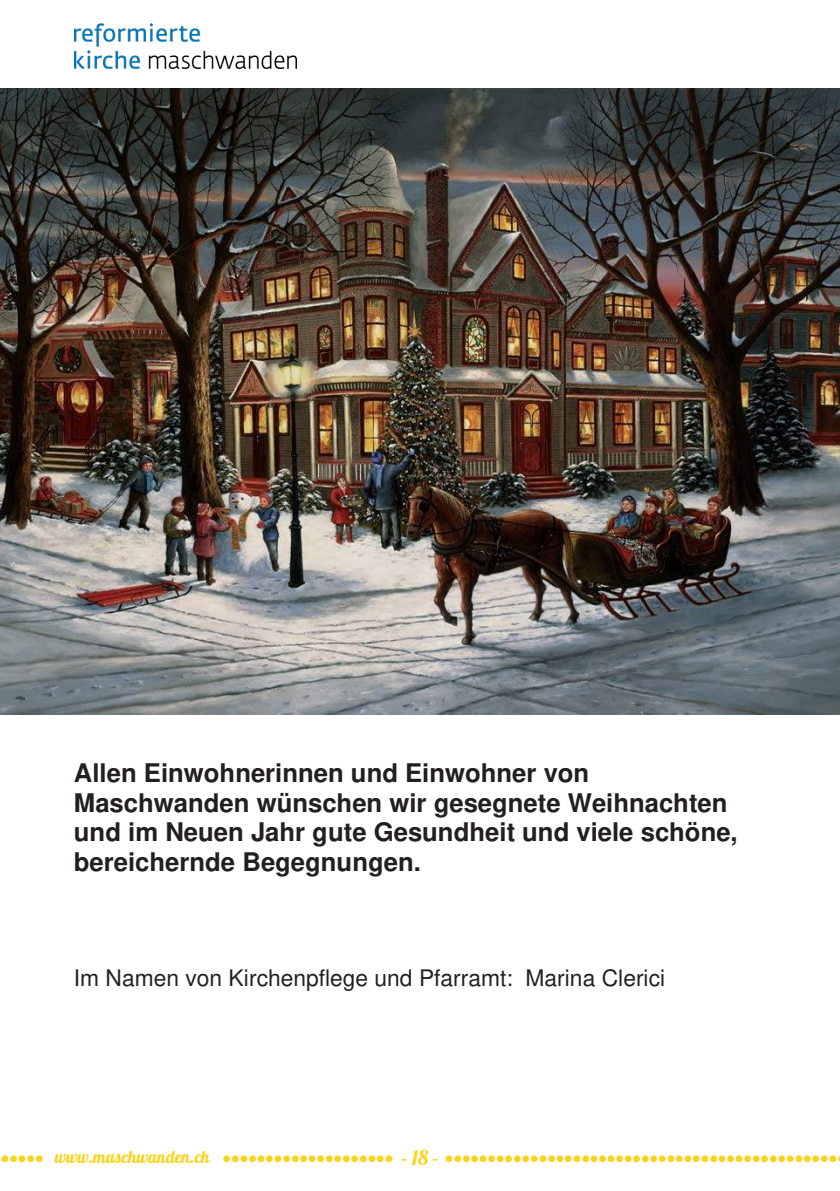
<style>
.page{position:relative;width:840px;height:1191px;background:#fff}
.page>*{position:absolute;margin:0;border:0;box-sizing:border-box;transform-origin:0 0}
.t1{font:700 25.6px/29.6px "Helvetica";color:#231f20}
.t2{font:22.8px "Helvetica";color:#231f20}
.t3{font:20px "WRD EMBED SUB 44";color:#fcd319}
.t4{font:17.2px "WRD EMBED SUB 44";color:#fcd319}
.t5{font:11.4px "Wingdings";color:#fcd319}
</style>
<div class="page">
<img style="left:74px;top:23px;width:223px;height:45px">
<img style="left:0;top:89px;width:839px;height:626px">
<p class="t1" style="left:74px;top:760px;width:665px">Allen Einwohnerinnen und Einwohner von Maschwanden wünschen wir gesegnete Weihnachten und im Neuen Jahr gute Gesundheit und viele schöne, bereichernde Begegnungen.</p>
<p class="t2" style="left:74px;top:965px;width:592px">Im Namen von Kirchenpflege und Pfarramt: Marina Clerici</p>
<p class="t4" style="left:55px;top:1145px;width:156px">www.maschwanden.ch</p>
<p class="t3" style="left:401px;top:1145px;width:38px">- 18 -</p>
<p class="t5" style="left:1px;top:1153px;width:394px">⚫⚫⚫⚫⚫⚫⚫⚫⚫⚫⚫⚫⚫⚫⚫⚫⚫⚫⚫⚫⚫⚫⚫⚫⚫⚫⚫⚫⚫⚫⚫⚫⚫⚫⚫⚫⚫⚫⚫⚫⚫⚫⚫⚫⚫⚫</p>
<p class="t5" style="left:444px;top:1153px;width:394px">⚫⚫⚫⚫⚫⚫⚫⚫⚫⚫⚫⚫⚫⚫⚫⚫⚫⚫⚫⚫⚫⚫⚫⚫⚫⚫⚫⚫⚫⚫⚫⚫⚫⚫⚫⚫⚫⚫⚫⚫⚫⚫⚫⚫⚫⚫</p>
<p class="t5" style="left:798px;top:1153px;width:44px">⚫⚫⚫⚫⚫</p>
</div>
